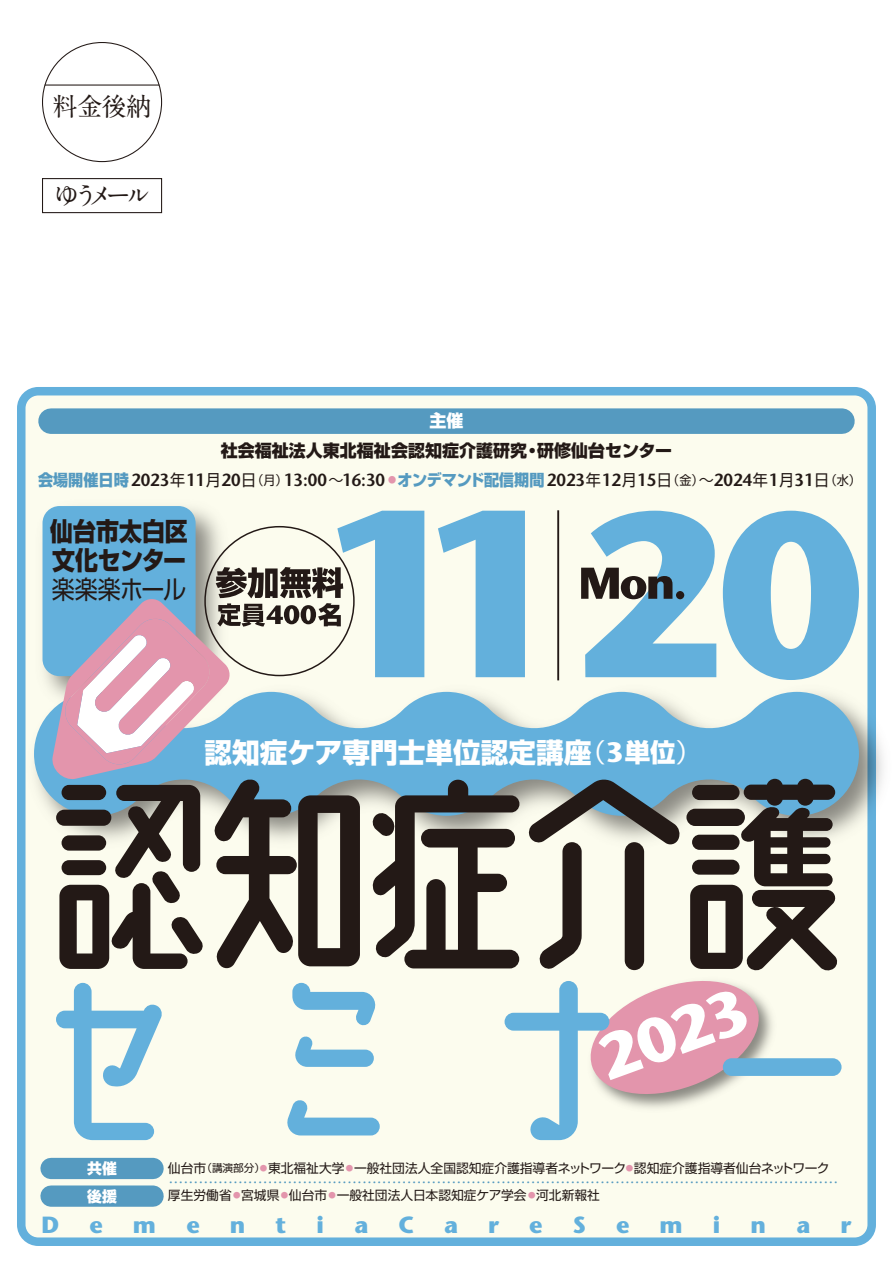
<style>
.page{position:relative;width:893px;height:1263px;background:#fff}
.page>*{position:absolute;margin:0;border:0;box-sizing:border-box;transform-origin:0 0}
.t1{font:233.85px "Ronde B Square";letter-spacing:-.32em;color:#231916}
.t2{font:210.45px "Ronde B Square";color:#63b0dc}
.t3{font:700 63.15px "Stone Sans Std";color:#fff}
.t4{font:800 27.6px "Shin Go Pr 6 N";color:#fff}
.t5{font:800 25.5px/28.7px "Shin Go Pr 6 N";color:#231916;scale:.9 1}
.t6{font:700 25.5px "A1 Mincho Std";letter-spacing:-.215em;color:#231916}
.t7{font:25.5px "Shin Go Pr 6 N";letter-spacing:-.03em;color:#231916;scale:.9 1}
.t8{font:700 23.4px "Stone Sans Std";color:#63b0dc}
.t9{font:600 17.55px "Stone Sans Std";color:#231916;scale:.95 1}
.t10{font:800 16.95px "Shin Go Pr 6 N";color:#231916}
.t11{font:800 16.95px "Shin Go Pr 6 N";color:#fff}
.t12{font:14.85px "Koz Go Pr 6 N";color:#559ac0}
.t13{font:800 14.85px "Shin Go Pr 6 N";color:#fff}
.t14{font:12.75px "Shin Go Pr 6 N";color:#231916}
.s1{font-family:"Shin Go Pr 6 N";font-weight:800;font-size:15.9px;color:#559ac0}
.s2{font-family:"Shin Go Pr 6 N";font-weight:400;font-size:15.9px}
.s3{font-family:"Shin Go Pr 6 N";font-weight:400;font-size:12.75px}
.s4{font-family:"Koz Go Pr 6 N";font-weight:400;font-size:15.9px}
.s5{font-weight:400;font-size:25.5px}
.s6{font-family:"Stone Sans Std";font-weight:700;font-size:28.05px}
.s7{font-size:25.5px}
.s8{font-size:10.65px}
</style>
<div class="page">
<div style="left:21px;top:391px;width:851px;height:851px;background:#fcfcee;border-radius:17px"></div>
<div style="left:17px;top:387px;width:859px;height:859px;border:9px solid #63b0dc;border-radius:17px"></div>
<div style="left:42px;top:178px;width:120px;height:35px;border:1px solid #231916"></div>
<img style="left:21px;top:679px;width:862px;height:175px">
<svg style="left:34px;top:692px;width:825px;height:124px;background:#86bbd5"></svg>
<img style="left:620px;top:1005px;width:153px;height:104px">
<svg style="left:590px;top:980px;width:176px;height:122px"></svg>
<hr style="left:45px;top:85px;width:114px;height:1px;background:#231916">
<img style="left:30px;top:506px;width:172px;height:208px">
<div style="left:43px;top:506px;width:153px;height:170px;background:#63b0dc;border-radius:17px"></div>
<svg style="left:438px;top:511px;width:87px;height:166px"></svg>
<svg style="left:723px;top:511px;width:136px;height:169px"></svg>
<hr style="left:557px;top:510px;width:2px;height:170px;background:#231916">
<svg style="left:581px;top:511px;width:135px;height:166px"></svg>
<div style="left:676px;top:591px;width:8px;height:8px;background:#231916;border-radius:50%"></div>
<svg style="left:51px;top:511px;width:373px;height:270px"></svg>
<div style="left:51px;top:408px;width:791px;height:26px;background:#559ac0"></div>
<div style="left:51px;top:1185px;width:102px;height:22px;background:#559ac0"></div>
<div style="left:51px;top:1158px;width:102px;height:21px;background:#559ac0"></div>
<h3 class="t6" style="left:52px;top:86px;width:101px">料金後納</h3>
<h3 class="t6" style="left:54px;top:174px;width:99px">ゆうメール</h3>
<h3 class="t11" style="left:429px;top:408px;width:36px">主催</h3>
<h3 class="t10" style="left:221px;top:437px;width:453px">社会福祉法人東北福祉会認知症介護研究・研修仙台センター</h3>
<h3 class="t9" style="left:38px;top:469px;width:868px"><span class="s1">会場開催日時</span>2023<span class="s2">年</span>11<span class="s2">月</span>20<span class="s2">日</span><span class="s3">（月）</span>13:00<span class="s4">～</span>16:30 <sup>●</sup> <span class="s1">オンデマンド配信期間</span>2023<span class="s2">年</span>12<span class="s2">月</span>15<span class="s2">日</span><span class="s3">（金）</span><span class="s4">～</span>2024<span class="s2">年</span>1<span class="s2">月</span>31<span class="s2">日</span><span class="s3">（水）</span></h3>
<h3 class="t5" style="left:50px;top:517px;width:155px">仙台市太白区文化センター</h3>
<h3 class="t7" style="left:52px;top:568px;width:151px">楽楽楽ホール</h3>
<h3 class="t4" style="left:204px;top:730px;width:498px">認知症ケア専門士単位認定講座<span class="s5">（</span><span class="s6">3</span><span class="s7">単位</span><span class="s5">）</span></h3>
<h1 class="t1" style="left:14px;top:736px;width:867px">認知症介護</h1>
<h2 class="t2" style="left:1px;top:937px;width:888px">セミナー</h2>
<h3 class="t3" style="left:588px;top:1025px;width:156px;rotate:-20deg">2023</h3>
<p class="t13" style="left:87px;top:1157px;width:31px">共催</p>
<p class="t14" style="left:168px;top:1157px;width:663px">仙台市<span class="s8">（講演部分）</span><sup>●</sup>東北福祉大学 <sup>●</sup>一般社団法人全国認知症介護指導者ネットワーク<sup>●</sup>認知症介護指導者仙台ネットワーク</p>
<p class="t12" style="left:169px;top:1174px;width:671px">………………………………………………………………………………………………………………………</p>
<p class="t13" style="left:87px;top:1184px;width:31px">後援</p>
<p class="t14" style="left:168px;top:1185px;width:433px">厚生労働省 <sup>●</sup>宮城県 <sup>●</sup>仙台市 <sup>●</sup>一般社団法人日本認知症ケア学会 <sup>●</sup>河北新報社</p>
<h3 class="t8" style="left:41px;top:1211px;width:19px">D</h3>
<h3 class="t8" style="left:89px;top:1211px;width:15px">e</h3>
<h3 class="t8" style="left:133px;top:1211px;width:25px">m</h3>
<h3 class="t8" style="left:186px;top:1211px;width:15px">e</h3>
<h3 class="t8" style="left:230px;top:1211px;width:17px">n</h3>
<h3 class="t8" style="left:276px;top:1211px;width:12px">t</h3>
<h3 class="t8" style="left:317px;top:1211px;width:9px">i</h3>
<h3 class="t8" style="left:354px;top:1211px;width:15px">a</h3>
<h3 class="t8" style="left:398px;top:1211px;width:17px">C</h3>
<h3 class="t8" style="left:444px;top:1211px;width:15px">a</h3>
<h3 class="t8" style="left:488px;top:1211px;width:12px">r</h3>
<h3 class="t8" style="left:529px;top:1211px;width:15px">e</h3>
<h3 class="t8" style="left:573px;top:1211px;width:15px">S</h3>
<h3 class="t8" style="left:616px;top:1211px;width:15px">e</h3>
<h3 class="t8" style="left:660px;top:1211px;width:25px">m</h3>
<h3 class="t8" style="left:713px;top:1211px;width:9px">i</h3>
<h3 class="t8" style="left:751px;top:1211px;width:17px">n</h3>
<h3 class="t8" style="left:796px;top:1211px;width:15px">a</h3>
<h3 class="t8" style="left:840px;top:1211px;width:12px">r</h3>
</div>
